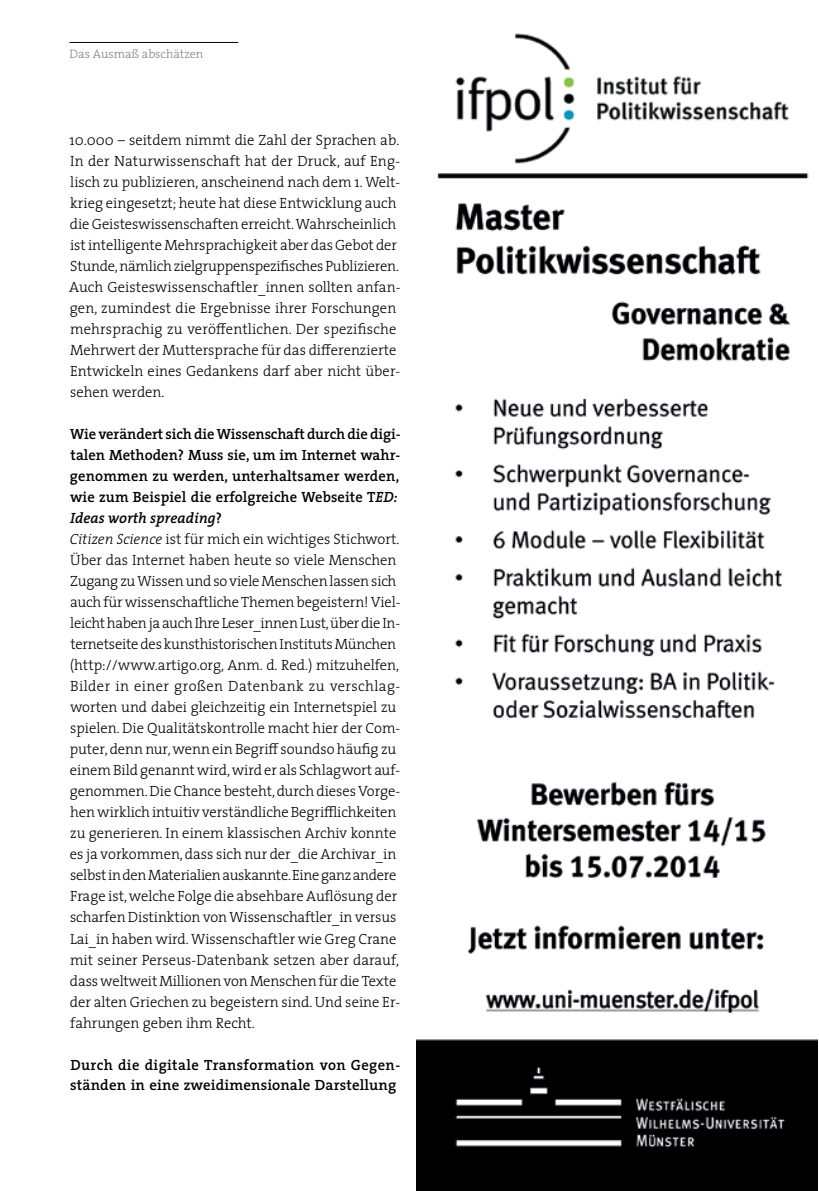
<style>
.page{position:relative;width:819px;height:1191px;background:#fff}
.page>*{position:absolute;margin:0;border:0;box-sizing:border-box;transform-origin:0 0}
.t1{font:300 14.88px/21px "The Serif";color:#000}
.t2{font:600 14.88px/20.8px "The Serif";letter-spacing:.01em;color:#000}
.t3{font:300 12.25px "The Serif";color:#808285}
.s1{font-weight:600}
.s2{font-weight:600;font-style:italic}
.s3{font-style:italic}
</style>
<div class="page">
<hr style="left:69px;top:42px;width:169px;height:1px;background:#000">
<img style="left:417px;top:33px;width:400px;height:1158px">
<p class="t3" style="left:69px;top:44px;width:135px">Das Ausmaß abschätzen</p>
<p class="t1" style="left:69px;top:129px;width:333px">10.000 – seitdem nimmt die Zahl der Sprachen ab.<br>In der Naturwissenschaft hat der Druck, auf Eng&shy;lisch zu publizieren, anscheinend nach dem 1. Welt&shy;krieg eingesetzt; heute hat diese Entwicklung auch die Geisteswissenschaften erreicht. Wahrscheinlich ist intelligente Mehrsprachigkeit aber das Gebot der Stunde, nämlich zielgruppenspezifisches Publizieren.<br>Auch Geisteswissenschaftler_innen sollten anfan&shy;gen, zumindest die Ergebnisse ihrer Forschungen mehrsprachig zu veröffentlichen. Der spezifische Mehrwert der Muttersprache für das differenzierte Entwickeln eines Gedankens darf aber nicht über&shy;sehen werden.</p>
<p class="t1" style="left:70px;top:423px;width:332px"><span class="s1">Wie verändert sich die Wissenschaft durch die digi&shy;talen Methoden? Muss sie, um im Internet wahr&shy;genommen zu werden, unterhaltsamer werden, wie zum Beispiel die erfolgreiche Webseite T</span><span class="s2">ED:<br>Ideas worth spreading</span><span class="s1">?<br></span><span class="s3">Citizen Science</span> ist für mich ein wichtiges Stichwort.<br>Über das Internet haben heute so viele Menschen Zugang zu Wissen und so viele Menschen lassen sich auch für wissenschaftliche Themen begeistern! Viel&shy;leicht haben ja auch Ihre Leser_innen Lust, über die In&shy;ternetseite des kunsthistorischen Instituts München (http://www.artigo.org, Anm. d. Red.) mitzuhelfen, Bilder in einer großen Datenbank zu verschlag&shy;worten und dabei gleichzeitig ein Internetspiel zu spielen. Die Qualitätskontrolle macht hier der Com&shy;puter, denn nur, wenn ein Begriff soundso häufig zu einem Bild genannt wird, wird er als Schlagwort auf&shy;genommen. Die Chance besteht, durch dieses Vorge&shy;hen wirklich intuitiv verständliche Begrifflichkeiten zu generieren. In einem klassischen Archiv konnte es ja vorkommen, dass sich nur der_die Archivar_in selbst in den Materialien auskannte. Eine ganz andere Frage ist, welche Folge die absehbare Auflösung der scharfen Distinktion von Wissenschaftler_in versus Lai_in haben wird. Wissenschaftler wie Greg Crane mit seiner Perseus-Datenbank setzen aber darauf, dass weltweit Millionen von Menschen für die Texte der alten Griechen zu begeistern sind. Und seine Er&shy;fahrungen geben ihm Recht.</p>
<p class="t2" style="left:70px;top:1053px;width:331px">Durch die digitale Transformation von Gegen&shy;ständen in eine zweidimensionale Darstellung</p>
</div>
